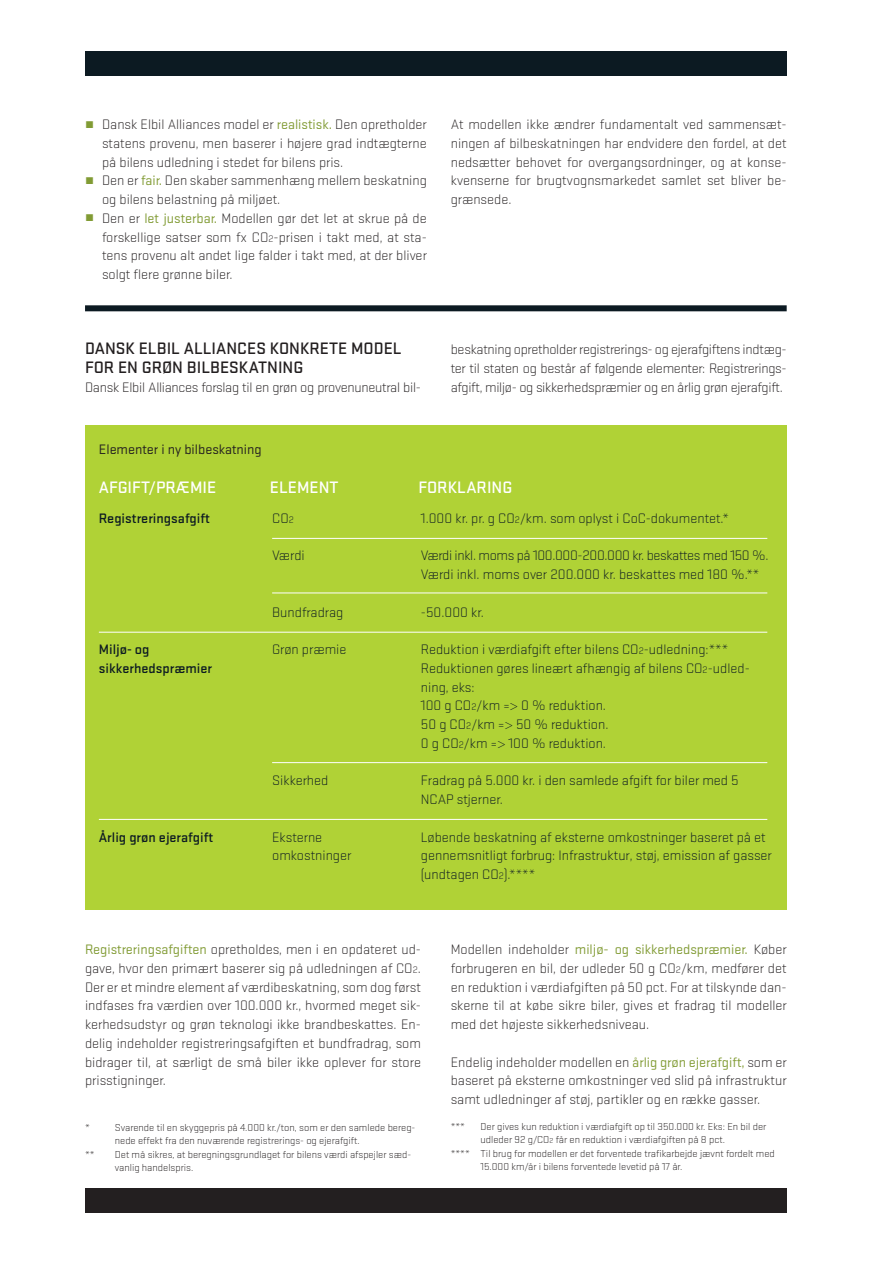
<style>
.page{position:relative;width:893px;height:1263px;background:#fff}
.page>*{position:absolute;margin:0;border:0;box-sizing:border-box;transform-origin:0 0}
.t1{font:500 17.25px "Stratum 1";color:#231f20}
.t2{font:500 17.25px "Stratum 1";color:#fff}
.t3{font:300 14.25px/18.8px "Stratum 1";color:#231f20;text-align:justify}
.t4{font:300 14.25px/18.8px "Stratum 1";color:#0c1a22}
.t5{font:300 14.25px/18.8px "Stratum 1";letter-spacing:-.025em;color:#0c1a22}
.t6{font:500 14.25px/18.8px "Stratum 1";color:#0c1a22}
.t7{font:300 14.25px "Stratum 1";letter-spacing:-.02em;color:#231f20}
.t8{font:14.25px "Stratum 1";color:#231f20}
.t9{font:300 10.5px/13.5px "Stratum 1";color:#231f20}
.s1{font-weight:400;color:#819b34}
.s2{font-size:9.75px}
.s3{font-size:7.5px}
</style>
<div class="page">
<div style="left:85px;top:425px;width:702px;height:484px;background:#b0d236"></div>
<div style="left:85px;top:1188px;width:702px;height:24px;background:#231f20"></div>
<div style="left:85px;top:51px;width:702px;height:24px;background:#0c1a22"></div>
<div style="left:85px;top:305px;width:702px;height:6px;background:#0c1a22"></div>
<hr style="left:272px;top:538px;width:495px;height:1px;background:#fff">
<hr style="left:272px;top:593px;width:495px;height:1px;background:#fff">
<hr style="left:272px;top:762px;width:495px;height:1px;background:#fff">
<hr style="left:99px;top:632px;width:668px;height:1px;background:#fff">
<hr style="left:99px;top:819px;width:668px;height:1px;background:#fff">
<p class="t3" style="left:85px;top:115px;width:343px"><span class="s1">¼</span> Dansk Elbil Alliances model er <span class="s1">realistisk.</span> Den opretholder</p>
<p class="t3" style="left:102px;top:134px;width:326px">statens provenu, men baserer i højere grad indtægterne</p>
<p class="t3" style="left:102px;top:152px;width:243px">på bilens udledning i stedet for bilens pris.</p>
<p class="t3" style="left:85px;top:171px;width:343px"><span class="s1">¼</span> Den er <span class="s1">fair.</span> Den skaber sammenhæng mellem beskatning</p>
<p class="t3" style="left:102px;top:190px;width:180px">og bilens belastning på miljøet.</p>
<p class="t3" style="left:85px;top:209px;width:343px"><span class="s1">¼</span> Den er <span class="s1">let justerbar.</span> Modellen gør det let at skrue på de</p>
<p class="t3" style="left:102px;top:227px;width:326px">forskellige satser som fx CO<span class="s2">2</span>-prisen i takt med, at sta-</p>
<p class="t3" style="left:102px;top:246px;width:326px">tens provenu alt andet lige falder i takt med, at der bliver</p>
<p class="t3" style="left:102px;top:265px;width:132px">solgt flere grønne biler.</p>
<p class="t3" style="left:451px;top:115px;width:337px">At modellen ikke ændrer fundamentalt ved sammensæt&shy;ningen af bilbeskatningen har endvidere den fordel, at det nedsætter behovet for overgangsordninger, og at konse&shy;kvenserne for brugtvognsmarkedet samlet set bliver be&shy;grænsede.</p>
<p class="t1" style="left:85px;top:338px;width:245px">DANSK ELBIL ALLIANCES KONKRETE</p>
<p class="t1" style="left:351px;top:338px;width:52px">MODEL</p>
<p class="t1" style="left:85px;top:357px;width:217px">FOR EN GRØN BILBESKATNING</p>
<p class="t7" style="left:85px;top:379px;width:337px">Dansk Elbil Alliances forslag til en grøn og provenuneutral bil-</p>
<p class="t8" style="left:99px;top:441px;width:164px">Elementer i ny bilbeskatning</p>
<p class="t3" style="left:451px;top:340px;width:337px">beskatning opretholder registrerings- og ejerafgiftens indtæg&shy;ter til staten og består af følgende elementer: Registrerings&shy;afgift, miljø- og sikkerhedspræmier og en årlig grøn ejerafgift.</p>
<p class="t2" style="left:99px;top:477px;width:114px">AFGIFT/PRÆMIE</p>
<p class="t2" style="left:270px;top:477px;width:65px">ELEMENT</p>
<p class="t2" style="left:418px;top:477px;width:93px">FORKLARING</p>
<p class="t6" style="left:99px;top:509px;width:113px">REGISTRERINGSAFGIFT</p>
<p class="t4" style="left:421px;top:509px;width:309px">1.000 kr. pr. g CO<span class="s2">2</span>/km. som oplyst i CoC-dokumentet.*</p>
<p class="t5" style="left:421px;top:546px;width:349px">Værdi inkl. moms på 100.000-200.000 kr. beskattes med 150 %.<br>Værdi inkl. moms over 200.000 kr. beskattes med 180 %.**</p>
<p class="t4" style="left:421px;top:602px;width:64px">-50.000 kr.</p>
<p class="t4" style="left:421px;top:640px;width:330px">Reduktion i værdiafgift efter bilens CO<span class="s2">2</span>-udledning:*** Reduktionen gøres lineært afhængig af bilens CO<span class="s2">2</span>-udled&shy;ning, eks:<br>100 g CO<span class="s2">2</span>/km =&gt; 0 % reduktion.<br>50 g CO<span class="s2">2</span>/km =&gt; 50 % reduktion.<br>0 g CO<span class="s2">2</span>/km =&gt; 100 % reduktion.</p>
<p class="t4" style="left:421px;top:771px;width:319px">Fradrag på 5.000 kr. i den samlede afgift for biler med 5<br>NCAP stjerner.</p>
<p class="t4" style="left:421px;top:827px;width:352px">Løbende beskatning af eksterne omkostninger baseret på et gennemsnitligt forbrug: Infrastruktur, støj, emission af gasser (undtagen CO<span class="s2">2</span>).****</p>
<p class="t4" style="left:272px;top:509px;width:23px">CO<span class="s2">2</span></p>
<p class="t4" style="left:272px;top:546px;width:34px">Værdi</p>
<p class="t4" style="left:272px;top:602px;width:73px">Bundfradrag</p>
<p class="t4" style="left:272px;top:640px;width:76px">Grøn præmie</p>
<p class="t6" style="left:99px;top:640px;width:115px">MILJØ- OG<br>SIKKERHEDSPRÆMIER</p>
<p class="t4" style="left:272px;top:771px;width:58px">Sikkerhed</p>
<p class="t6" style="left:99px;top:827px;width:116px">ÅRLIG GRØN EJERAFGIFT</p>
<p class="t4" style="left:272px;top:827px;width:81px">Eksterne omkostninger</p>
<p class="t3" style="left:85px;top:940px;width:337px"><span class="s1">Registreringsafgiften</span> opretholdes, men i en opdateret ud&shy;gave, hvor den primært baserer sig på udledningen af CO<span class="s2">2</span>.<br>Der er et mindre element af værdibeskatning, som dog først indfases fra værdien over 100.000 kr., hvormed meget sik&shy;kerhedsudstyr og grøn teknologi ikke brandbeskattes. En&shy;delig indeholder registreringsafgiften et bundfradrag, som bidrager til, at særligt de små biler ikke oplever for store prisstigninger.</p>
<p class="t3" style="left:451px;top:940px;width:337px">Modellen indeholder <span class="s1">miljø- og sikkerhedspræmier.</span> Køber forbrugeren en bil, der udleder 50 g CO<span class="s2">2</span>/km, medfører det en reduktion i værdiafgiften på 50 pct. For at tilskynde dan&shy;skerne til at købe sikre biler, gives et fradrag til modeller med det højeste sikkerhedsniveau.</p>
<p class="t3" style="left:451px;top:1052px;width:337px">Endelig indeholder modellen en <span class="s1">årlig grøn ejerafgift,</span> som er baseret på eksterne omkostninger ved slid på infrastruktur samt udledninger af støj, partikler og en række gasser.</p>
<p class="t9" style="left:85px;top:1120px;width:332px">* Svarende til en skyggepris på 4.000 kr./ton, som er den samlede bereg-</p>
<p class="t9" style="left:115px;top:1134px;width:246px">nede effekt fra den nuværende registrerings- og ejerafgift.</p>
<p class="t9" style="left:85px;top:1147px;width:11px">**</p>
<p class="t9" style="left:115px;top:1147px;width:298px">Det må sikres, at beregningsgrundlaget for bilens værdi afspejler sæd&shy;vanlig handelspris.</p>
<p class="t9" style="left:451px;top:1119px;width:16px">***</p>
<p class="t9" style="left:480px;top:1119px;width:287px">Der gives kun reduktion i værdiafgift op til 350.000 kr. Eks: En bil der</p>
<p class="t9" style="left:480px;top:1133px;width:246px">udleder 92 g/CO<span class="s3">2</span> får en reduktion i værdiafgiften på 8 pct.</p>
<p class="t9" style="left:451px;top:1146px;width:326px">**** Til brug for modellen er det forventede trafikarbejde jævnt fordelt med</p>
<p class="t9" style="left:480px;top:1160px;width:203px">15.000 km/år i bilens forventede levetid på 17 år.</p>
</div>
